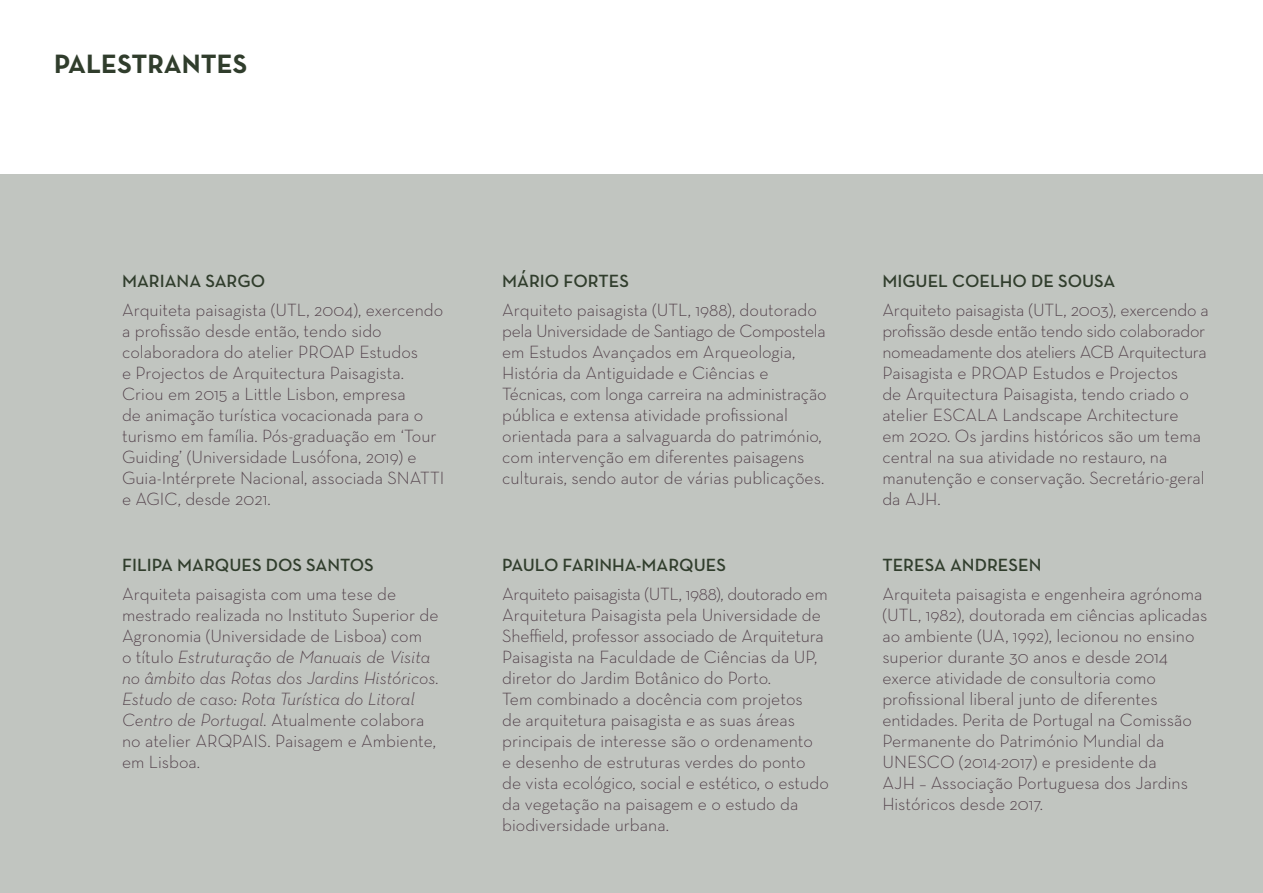
<style>
.page{position:relative;width:1263px;height:893px;background:#fff}
.page>*{position:absolute;margin:0;border:0;box-sizing:border-box;transform-origin:0 0}
.t1{font:27px "Neutra Text Bold SC";color:#303d2c}
.t2{font:300 18px/21px "Neutra Text";color:#4d3b45}
.t3{font:600 18px "Neutra Text";color:#303d2c}
.s1{font-style:italic}
</style>
<div class="page">
<div style="left:0;top:174px;width:1263px;height:719px;background:#c1c5c0"></div>
<h1 class="t1" style="left:54px;top:47px;width:195px">PALESTRANTES</h1>
<p class="t3" style="left:122px;top:270px;width:145px">MARIANA SARGO</p>
<p class="t2" style="left:122px;top:299px;width:324px">Arquiteta paisagista (UTL, 2004), exercendo a profissão desde então, tendo sido colaboradora do atelier PROAP Estudos<br>e Projectos de Arquitectura Paisagista.<br>Criou em 2015 a Little Lisbon, empresa<br>de animação turística vocacionada para o turismo em família. Pós-graduação em ‘Tour Guiding’ (Universidade Lusófona, 2019) e Guia-Intérprete Nacional, associada SNATTI e AGIC, desde 2021.</p>
<p class="t3" style="left:122px;top:554px;width:253px">FILIPA MARQUES DOS SANTOS</p>
<p class="t2" style="left:122px;top:583px;width:318px">Arquiteta paisagista com uma tese de mestrado realizada no Instituto Superior de Agronomia (Universidade de Lisboa) com<br>o título <span class="s1">Estruturação de Manuais de Visita no âmbito das Rotas dos Jardins Históricos.<br>Estudo de caso: Rota Turística do Litoral Centro de Portugal.</span> Atualmente colabora no atelier ARQPAIS. Paisagem e Ambiente, em Lisboa.</p>
<p class="t3" style="left:502px;top:270px;width:128px">MÁRIO FORTES</p>
<p class="t3" style="left:882px;top:270px;width:234px">MIGUEL COELHO DE SOUSA</p>
<p class="t2" style="left:502px;top:299px;width:326px">Arquiteto paisagista (UTL, 1988), doutorado pela Universidade de Santiago de Compostela em Estudos Avançados em Arqueologia, História da Antiguidade e Ciências e Técnicas, com longa carreira na administração pública e extensa atividade profissional orientada para a salvaguarda do património, com intervenção em diferentes paisagens culturais, sendo autor de várias publicações.</p>
<p class="t2" style="left:882px;top:299px;width:328px">Arquiteto paisagista (UTL, 2003), exercendo a profissão desde então tendo sido colaborador nomeadamente dos ateliers ACB Arquitectura Paisagista e PROAP Estudos e Projectos<br>de Arquitectura Paisagista, tendo criado o atelier ESCALA Landscape Architecture<br>em 2020. Os jardins históricos são um tema central na sua atividade no restauro, na manutenção e conservação. Secretário-geral da AJH.</p>
<p class="t3" style="left:502px;top:554px;width:225px">PAULO FARINHA-MARQUES</p>
<p class="t3" style="left:882px;top:554px;width:161px">TERESA ANDRESEN</p>
<p class="t2" style="left:502px;top:583px;width:328px">Arquiteto paisagista (UTL, 1988), doutorado em Arquitetura Paisagista pela Universidade de Sheffield, professor associado de Arquitetura Paisagista na Faculdade de Ciências da UP, diretor do Jardim Botânico do Porto.<br>Tem combinado a docência com projetos<br>de arquitetura paisagista e as suas áreas principais de interesse são o ordenamento<br>e desenho de estruturas verdes do ponto de vista ecológico, social e estético, o estudo da vegetação na paisagem e o estudo da biodiversidade urbana.</p>
<p class="t2" style="left:882px;top:583px;width:327px">Arquiteta paisagista e engenheira agrónoma (UTL, 1982), doutorada em ciências aplicadas ao ambiente (UA, 1992), lecionou no ensino superior durante 30 anos e desde 2014 exerce atividade de consultoria como profissional liberal junto de diferentes entidades. Perita de Portugal na Comissão Permanente do Património Mundial da UNESCO (2014-2017) e presidente da<br>AJH – Associação Portuguesa dos Jardins Históricos desde 2017.</p>
</div>
